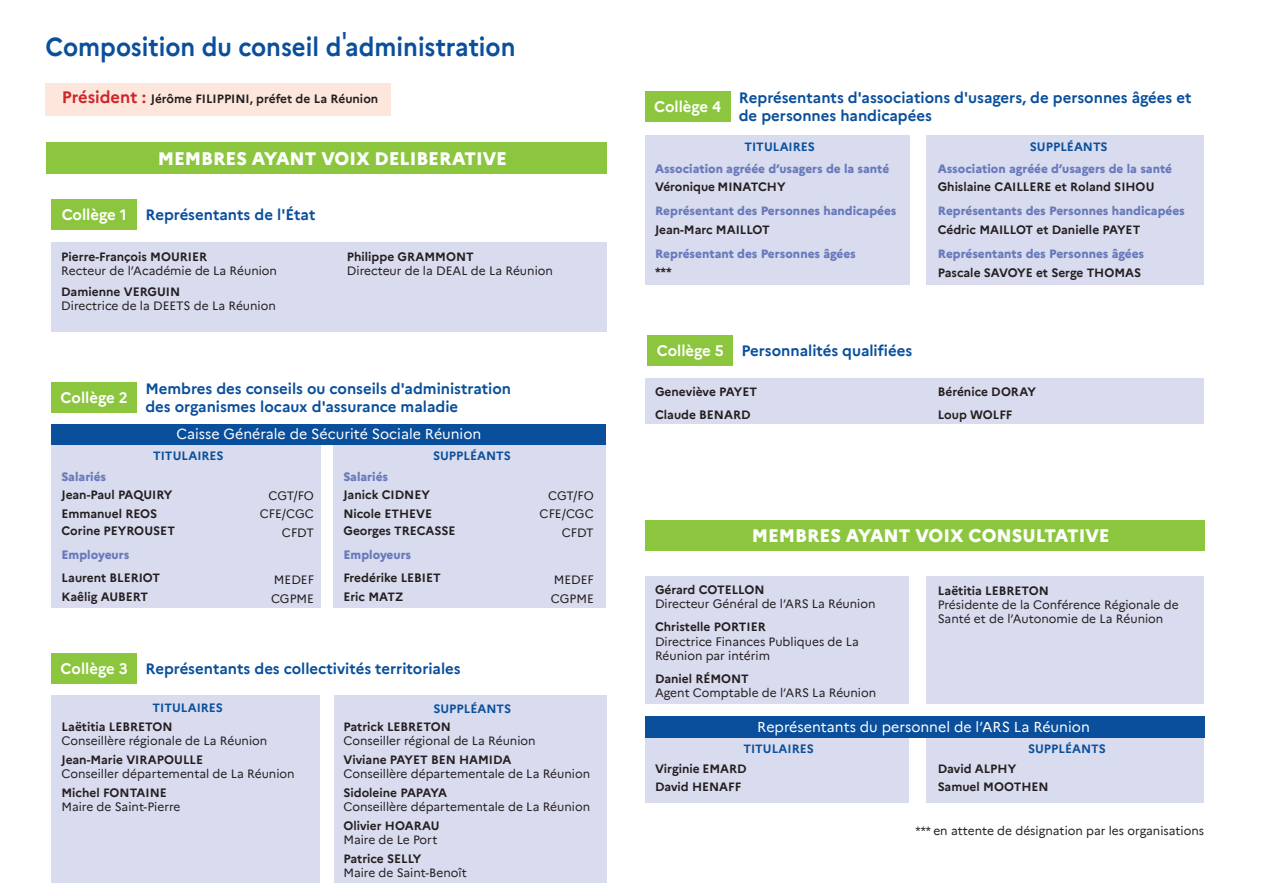
<style>
.page{position:relative;width:1263px;height:893px;background:#fff}
.page>*{position:absolute;margin:0;border:0;box-sizing:border-box;transform-origin:0 0}
.t1{font:27px "Marianne";color:#0d4da1}
.t2{font:700 25.5px "Marianne";color:#0a4f9b;scale:.94 1}
.t3{font:800 18px "Marianne";color:#fff}
.t4{font:700 16.5px "Marianne";color:#d1232a}
.t5{font:700 15px/18px "Marianne";color:#0a4f9b}
.t6{font:700 15px "Marianne";color:#fff}
.t7{font:14.25px "Marianne";color:#fff}
.t8{font:700 12px "Marianne";color:#231f20}
.t9{font:12px/14.4px "Marianne";color:#231f20}
.t10{font:800 12px "Marianne";color:#687abb}
.t11{font:700 12px "Marianne";color:#0a4f9b}
</style>
<div class="page">
<div style="left:926px;top:737px;width:278px;height:66px;background:#d9dbee"></div>
<div style="left:645px;top:737px;width:263px;height:66px;background:#d9dbee"></div>
<div style="left:926px;top:576px;width:278px;height:128px;background:#d9dbee"></div>
<div style="left:645px;top:576px;width:263px;height:128px;background:#d9dbee"></div>
<div style="left:46px;top:83px;width:345px;height:32px;background:#fde7dc"></div>
<div style="left:51px;top:242px;width:555px;height:90px;background:#d9dbee"></div>
<div style="left:52px;top:444px;width:269px;height:164px;background:#d9dbee"></div>
<div style="left:333px;top:445px;width:273px;height:163px;background:#d9dbee"></div>
<div style="left:52px;top:424px;width:554px;height:21px;background:#0a4f9b"></div>
<div style="left:46px;top:142px;width:560px;height:32px;background:#8bc63e"></div>
<div style="left:645px;top:520px;width:559px;height:31px;background:#8bc63e"></div>
<div style="left:926px;top:135px;width:278px;height:150px;background:#d9dbee"></div>
<div style="left:646px;top:135px;width:264px;height:150px;background:#d9dbee"></div>
<div style="left:645px;top:716px;width:559px;height:21px;background:#0a4f9b"></div>
<div style="left:645px;top:378px;width:559px;height:46px;background:#d9dbee"></div>
<div style="left:334px;top:695px;width:272px;height:188px;background:#d9dbee"></div>
<div style="left:52px;top:695px;width:268px;height:188px;background:#d9dbee"></div>
<div style="left:51px;top:199px;width:86px;height:30px;background:#8bc63e"></div>
<div style="left:51px;top:382px;width:86px;height:30px;background:#8bc63e"></div>
<div style="left:51px;top:653px;width:86px;height:30px;background:#8bc63e"></div>
<div style="left:645px;top:91px;width:85px;height:30px;background:#8bc63e"></div>
<div style="left:647px;top:335px;width:86px;height:31px;background:#8bc63e"></div>
<p class="t1" style="left:341px;top:21px;width:9px">'</p>
<p class="t2" style="left:46px;top:27px;width:501px">Composition du conseil d administration</p>
<p class="t8" style="left:151px;top:89px;width:229px">Jérôme FILIPPINI, préfet de La Réunion</p>
<p class="t4" style="left:62px;top:84px;width:86px">Président :</p>
<p class="t3" style="left:158px;top:144px;width:351px">MEMBRES AYANT VOIX DELIBERATIVE</p>
<p class="t5" style="left:145px;top:204px;width:172px">Représentants de 'l État</p>
<p class="t8" style="left:61px;top:247px;width:147px">Pierre-François MOURIER</p>
<p class="t9" style="left:61px;top:263px;width:217px">Recteur de ’l Académie de La Réunion</p>
<p class="t8" style="left:61px;top:282px;width:120px">Damienne VERGUIN</p>
<p class="t9" style="left:61px;top:298px;width:216px">Directrice de la DEETS de La Réunion</p>
<p class="t6" style="left:62px;top:203px;width:67px">Collège 1</p>
<p class="t8" style="left:347px;top:247px;width:128px">Philippe GRAMMONT</p>
<p class="t9" style="left:347px;top:263px;width:208px">Directeur de la DEAL de La Réunion</p>
<p class="t6" style="left:61px;top:386px;width:69px">Collège 2</p>
<p class="t5" style="left:145px;top:378px;width:367px">Membres des conseils ou conseils d'administration des organismes locaux d'assurance maladie</p>
<p class="t11" style="left:433px;top:446px;width:79px">SUPPLÉANTS</p>
<p class="t7" style="left:176px;top:423px;width:306px">Caisse Générale de Sécurité Sociale Réunion</p>
<p class="t11" style="left:153px;top:446px;width:72px">TITULAIRES</p>
<p class="t10" style="left:61px;top:467px;width:46px">Salariés</p>
<p class="t8" style="left:61px;top:486px;width:112px">Jean-Paul PAQUIRY</p>
<p class="t8" style="left:61px;top:504px;width:97px">Emmanuel REOS</p>
<p class="t8" style="left:61px;top:522px;width:115px">Corine PEYROUSET</p>
<p class="t10" style="left:61px;top:546px;width:69px">Employeurs</p>
<p class="t8" style="left:61px;top:568px;width:100px">Laurent BLERIOT</p>
<p class="t8" style="left:61px;top:587px;width:88px">Kaêlig AUBERT</p>
<p class="t9" style="left:268px;top:487px;width:47px">CGT/FO</p>
<p class="t9" style="left:260px;top:506px;width:56px">CFE/CGC</p>
<p class="t9" style="left:282px;top:524px;width:34px">CFDT</p>
<p class="t9" style="left:274px;top:572px;width:42px">MEDEF</p>
<p class="t9" style="left:271px;top:591px;width:44px">CGPME</p>
<p class="t10" style="left:343px;top:467px;width:46px">Salariés</p>
<p class="t8" style="left:343px;top:486px;width:88px">Janick CIDNEY</p>
<p class="t8" style="left:343px;top:504px;width:90px">Nicole ETHEVE</p>
<p class="t8" style="left:343px;top:522px;width:114px">Georges TRECASSE</p>
<p class="t10" style="left:343px;top:546px;width:69px">Employeurs</p>
<p class="t8" style="left:343px;top:568px;width:99px">Fredérike LEBIET</p>
<p class="t8" style="left:343px;top:587px;width:61px">Eric MATZ</p>
<p class="t6" style="left:61px;top:657px;width:69px">Collège 3</p>
<p class="t5" style="left:145px;top:658px;width:317px">Représentants des collectivités territoriales</p>
<p class="t11" style="left:153px;top:698px;width:72px">TITULAIRES</p>
<p class="t11" style="left:433px;top:699px;width:79px">SUPPLÉANTS</p>
<p class="t9" style="left:548px;top:487px;width:47px">CGT/FO</p>
<p class="t9" style="left:540px;top:506px;width:56px">CFE/CGC</p>
<p class="t9" style="left:562px;top:524px;width:34px">CFDT</p>
<p class="t9" style="left:554px;top:572px;width:42px">MEDEF</p>
<p class="t9" style="left:551px;top:591px;width:44px">CGPME</p>
<p class="t8" style="left:61px;top:717px;width:113px">Laëtitia LEBRETON</p>
<p class="t9" style="left:61px;top:733px;width:207px">Conseillère régionale de La Réunion</p>
<p class="t8" style="left:61px;top:750px;width:143px">Jean-Marie VIRAPOULLE</p>
<p class="t9" style="left:61px;top:766px;width:235px">Conseiller départemental de La Réunion</p>
<p class="t8" style="left:61px;top:783px;width:107px">Michel FONTAINE</p>
<p class="t9" style="left:61px;top:799px;width:121px">Maire de Saint-Pierre</p>
<p class="t8" style="left:343px;top:717px;width:109px">Patrick LEBRETON</p>
<p class="t9" style="left:343px;top:733px;width:194px">Conseiller régional de La Réunion</p>
<p class="t8" style="left:343px;top:750px;width:170px">Viviane PAYET BEN HAMIDA</p>
<p class="t9" style="left:343px;top:766px;width:248px">Conseillère départementale de La Réunion</p>
<p class="t8" style="left:343px;top:783px;width:105px">Sidoleine PAPAYA</p>
<p class="t9" style="left:343px;top:799px;width:248px">Conseillère départementale de La Réunion</p>
<p class="t8" style="left:343px;top:816px;width:98px">Olivier HOARAU</p>
<p class="t9" style="left:343px;top:832px;width:95px">Maire de Le Port</p>
<p class="t8" style="left:343px;top:849px;width:80px">Patrice SELLY</p>
<p class="t9" style="left:343px;top:865px;width:125px">Maire de Saint-Benoît</p>
<p class="t6" style="left:654px;top:95px;width:69px">Collège 4</p>
<p class="t5" style="left:739px;top:88px;width:454px">Représentants d'associations d'usagers, de personnes âgées et</p>
<p class="t5" style="left:739px;top:106px;width:195px">de personnes handicapées</p>
<p class="t11" style="left:744px;top:138px;width:72px">TITULAIRES</p>
<p class="t11" style="left:1030px;top:138px;width:79px">SUPPLÉANTS</p>
<p class="t10" style="left:655px;top:159px;width:236px">Association agréée d’usagers de la santé</p>
<p class="t8" style="left:655px;top:178px;width:132px">Véronique MINATCHY</p>
<p class="t10" style="left:655px;top:202px;width:243px">Représentant des Personnes handicapées</p>
<p class="t8" style="left:655px;top:220px;width:116px">Jean-Marc MAILLOT</p>
<p class="t10" style="left:655px;top:244px;width:202px">Représentant des Personnes âgées</p>
<p class="t8" style="left:655px;top:263px;width:18px">***</p>
<p class="t6" style="left:657px;top:339px;width:69px">Collège 5</p>
<p class="t5" style="left:741px;top:341px;width:172px">Personnalités qualifiées</p>
<p class="t8" style="left:655px;top:382px;width:104px">Geneviève PAYET</p>
<p class="t8" style="left:655px;top:405px;width:97px">Claude BENARD</p>
<p class="t10" style="left:938px;top:159px;width:236px">Association agréée d’usagers de la santé</p>
<p class="t8" style="left:938px;top:178px;width:218px">Ghislaine CAILLERE et Roland SIHOU</p>
<p class="t10" style="left:938px;top:202px;width:249px">Représentants des Personnes handicapées</p>
<p class="t8" style="left:938px;top:220px;width:204px">Cédric MAILLOT et Danielle PAYET</p>
<p class="t10" style="left:938px;top:244px;width:208px">Représentants des Personnes âgées</p>
<p class="t8" style="left:938px;top:263px;width:205px">Pascale SAVOYE et Serge THOMAS</p>
<p class="t8" style="left:938px;top:382px;width:100px">Bérénice DORAY</p>
<p class="t8" style="left:938px;top:405px;width:76px">Loup WOLFF</p>
<p class="t3" style="left:752px;top:522px;width:359px">MEMBRES AYANT VOIX CONSULTATIVE</p>
<p class="t8" style="left:655px;top:580px;width:111px">Gérard COTELLON</p>
<p class="t9" style="left:655px;top:596px;width:222px">Directeur Général de ’l ARS La Réunion</p>
<p class="t8" style="left:655px;top:618px;width:112px">Christelle PORTIER</p>
<p class="t9" style="left:655px;top:633px;width:205px">Directrice Finances Publiques de La<br>Réunion par intérim</p>
<p class="t8" style="left:655px;top:669px;width:95px">Daniel RÉMONT</p>
<p class="t9" style="left:655px;top:685px;width:223px">Agent Comptable de ’l ARS La Réunion</p>
<p class="t8" style="left:938px;top:581px;width:113px">Laëtitia LEBRETON</p>
<p class="t9" style="left:938px;top:596px;width:242px">Présidente de la Conférence Régionale de<br>Santé et de ’l Autonomie de La Réunion</p>
<p class="t7" style="left:757px;top:716px;width:334px">Représentants du personnel de ’l ARS La Réunion</p>
<p class="t11" style="left:743px;top:739px;width:72px">TITULAIRES</p>
<p class="t8" style="left:655px;top:759px;width:93px">Virginie EMARD</p>
<p class="t8" style="left:655px;top:778px;width:88px">David HENAFF</p>
<p class="t11" style="left:1028px;top:739px;width:79px">SUPPLÉANTS</p>
<p class="t8" style="left:938px;top:759px;width:80px">David ALPHY</p>
<p class="t8" style="left:938px;top:778px;width:112px">Samuel MOOTHEN</p>
<p class="t9" style="left:915px;top:823px;width:290px">*** en attente de désignation par les organisations</p>
</div>
